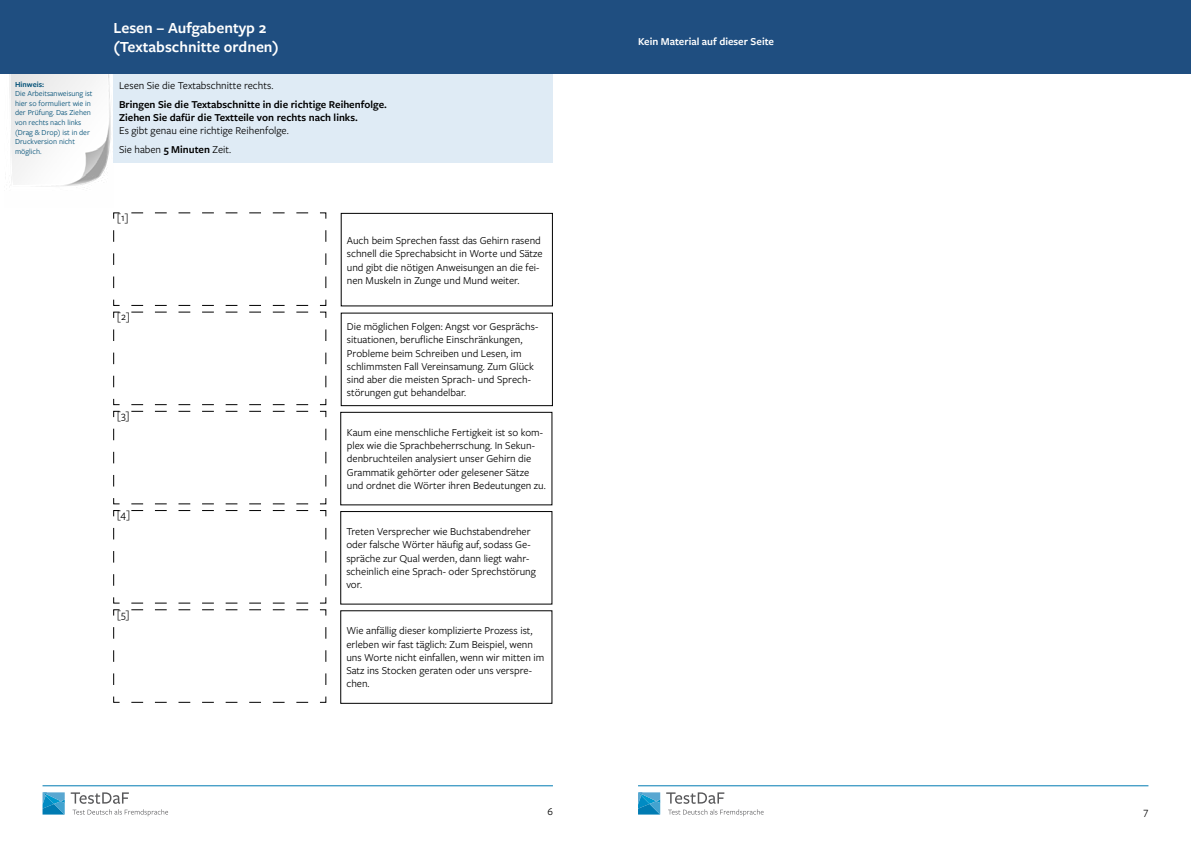
<style>
.page{position:relative;width:1191px;height:842px;background:#fff}
.page>*{position:absolute;margin:0;border:0;box-sizing:border-box;transform-origin:0 0}
.t1{font:600 16px/19.2px "Freight Sans Pro";color:#fff}
.t2{font:11px/13.2px "Freight Sans Pro";color:#000}
.t3{font:600 11px/13.2px "Freight Sans Pro";color:#000}
.t4{font:600 11px "Freight Sans Pro";color:#fff}
.t5{font:8px/9.6px "Freight Sans Pro";color:#004f76}
.t6{font:600 8px "Freight Sans Pro";color:#004f76}
.s1{font-weight:600}
</style>
<div class="page">
<svg style="left:43px;top:792px;width:22px;height:22px"></svg>
<svg style="left:71px;top:792px;width:97px;height:24px"></svg>
<svg style="left:638px;top:792px;width:22px;height:22px"></svg>
<svg style="left:666px;top:792px;width:97px;height:24px"></svg>
<hr style="left:43px;top:785px;width:510px;height:1px;background:#007bb2">
<hr style="left:638px;top:785px;width:510px;height:1px;background:#007bb2">
<img style="left:9px;top:74px;width:105px;height:113px">
<div style="left:113px;top:69px;width:440px;height:93px;background:#dfebf5"></div>
<div style="left:0;top:0;width:595px;height:74px;background:#1f4e80"></div>
<div style="left:341px;top:213px;width:212px;height:93px;border:1px solid #000"></div>
<div style="left:341px;top:313px;width:212px;height:93px;border:1px solid #000"></div>
<div style="left:340px;top:412px;width:212px;height:93px;border:1px solid #000"></div>
<div style="left:340px;top:511px;width:212px;height:94px;border:1px solid #000"></div>
<div style="left:340px;top:610px;width:212px;height:94px;border:1px solid #000"></div>
<svg style="left:113px;top:212px;width:213px;height:94px"></svg>
<svg style="left:113px;top:312px;width:213px;height:93px"></svg>
<svg style="left:113px;top:411px;width:213px;height:292px"></svg>
<div style="left:595px;top:0;width:596px;height:74px;background:#1f4e80"></div>
<p class="t6" style="left:15px;top:79px;width:30px">Hinweis:</p>
<p class="t5" style="left:15px;top:89px;width:79px">Die Arbeitsanweisung ist hier so formuliert wie in der Prüfung. Das Ziehen von rechts nach links (Drag &amp; Drop) ist in der<br>Druckversion nicht möglich.</p>
<h1 class="t1" style="left:113px;top:17px;width:167px">Lesen – Aufgabentyp 2 (Textabschnitte ordnen)</h1>
<p class="t2" style="left:119px;top:78px;width:156px">Lesen Sie die Textabschnitte rechts.</p>
<p class="t3" style="left:119px;top:97px;width:269px">Bringen Sie die Textabschnitte in die richtige Reihenfolge.<br>Ziehen Sie dafür die Textteile von rechts nach links.</p>
<p class="t2" style="left:119px;top:120px;width:171px;line-height:18.9px">Es gibt genau eine richtige Reihenfolge.<br>Sie haben <span class="s1">5 Minuten</span> Zeit.</p>
<p class="t2" style="left:117px;top:210px;width:14px">[1]</p>
<p class="t2" style="left:117px;top:309px;width:15px">[2]</p>
<p class="t2" style="left:117px;top:408px;width:15px">[3]</p>
<p class="t2" style="left:117px;top:508px;width:15px">[4]</p>
<p class="t2" style="left:117px;top:607px;width:15px">[5]</p>
<p class="t2" style="left:347px;top:233px;width:197px">Auch beim Sprechen fasst das Gehirn rasend schnell die Sprechabsicht in Worte und Sätze und gibt die nötigen Anweisungen an die fei&shy;nen Muskeln in Zunge und Mund weiter.</p>
<p class="t2" style="left:347px;top:319px;width:193px">Die möglichen Folgen: Angst vor Gesprächs&shy;situationen, berufliche Einschränkungen, Probleme beim Schreiben und Lesen, im schlimmsten Fall Vereinsamung. Zum Glück sind aber die meisten Sprach- und Sprech&shy;störungen gut behandelbar.</p>
<p class="t2" style="left:347px;top:425px;width:200px">Kaum eine menschliche Fertigkeit ist so kom&shy;plex wie die Sprachbeherrschung. In Sekun&shy;denbruchteilen analysiert unser Gehirn die Grammatik gehörter oder gelesener Sätze und ordnet die Wörter ihren Bedeutungen zu.</p>
<p class="t2" style="left:346px;top:524px;width:191px">Treten Versprecher wie Buchstabendreher oder falsche Wörter häufig auf, sodass Ge&shy;spräche zur Qual werden, dann liegt wahr&shy;scheinlich eine Sprach- oder Sprechstörung vor.</p>
<p class="t2" style="left:346px;top:624px;width:199px">Wie anfällig dieser komplizierte Prozess ist, erleben wir fast täglich: Zum Beispiel, wenn uns Worte nicht einfallen, wenn wir mitten im Satz ins Stocken geraten oder uns verspre&shy;chen.</p>
<p class="t4" style="left:638px;top:33px;width:137px">Kein Material auf dieser Seite</p>
<p class="t2" style="left:547px;top:804px;width:7px">6</p>
<p class="t2" style="left:1143px;top:804px;width:6px">7</p>
</div>
